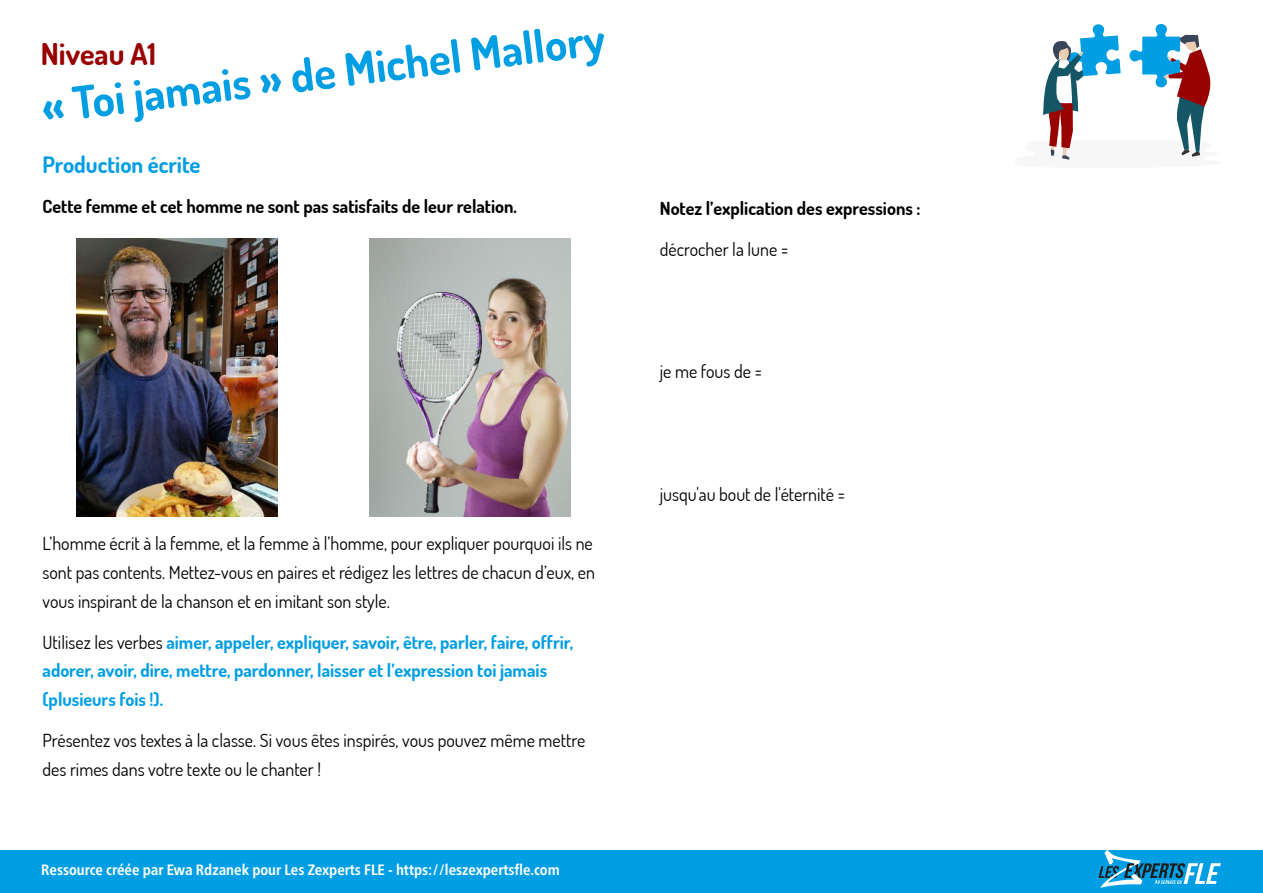
<style>
.page{position:relative;width:1263px;height:893px;background:#fff}
.page>*{position:absolute;margin:0;border:0;box-sizing:border-box;transform-origin:0 0}
.t1{font:700 45px "Dosis";color:#019ee4}
.t2{font:700 30px "Dosis";color:#900}
.t3{font:700 22.5px "Dosis";color:#019ee4}
.t4{font:18px/28.8px "Dosis";color:#000;text-align:justify}
.t5{font:700 18px/28.8px "Dosis";color:#019ee4}
.t6{font:700 18px "Dosis";color:#000}
.t7{font:700 condensed 15px "Frutiger Neue LT Pro";color:#fff}
.s1{font-weight:400;color:#000}
</style>
<div class="page">
<div style="left:0;top:850px;width:1263px;height:43px;background:#019ee4"></div>
<svg style="left:1098px;top:850px;width:123px;height:38px"></svg>
<svg style="left:1042px;top:24px;width:169px;height:136px"></svg>
<img style="left:76px;top:238px;width:202px;height:279px">
<img style="left:370px;top:238px;width:201px;height:279px">
<h1 class="t1" style="left:38px;top:78px;width:569px;rotate:-7deg">« Toi jamais » de Michel Mallory</h1>
<h2 class="t2" style="left:41px;top:34px;width:117px">Niveau A1</h2>
<p class="t3" style="left:43px;top:149px;width:160px">Production écrite</p>
<p class="t6" style="left:43px;top:195px;width:476px">Cette femme et cet homme ne sont pas satisfaits de leur relation.</p>
<p class="t4" style="left:43px;top:528px;width:554px">L’homme écrit à la femme, et la femme à l’homme, pour expliquer pourquoi ils ne sont pas contents. Mettez-vous en paires et rédigez les lettres de chacun d’eux, en vous inspirant de la chanson et en imitant son style.</p>
<p class="t5" style="left:43px;top:627px;width:532px"><span class="s1">Utilisez les verbes</span> aimer, appeler, expliquer, savoir, être, parler, faire, offrir, adorer, avoir, dire, mettre, pardonner, laisser et l’expression toi jamais (plusieurs fois !).</p>
<p class="t4" style="left:43px;top:725px;width:544px">Présentez vos textes à la classe. Si vous êtes inspirés, vous pouvez même mettre des rimes dans votre texte ou le chanter !</p>
<p class="t7" style="left:41px;top:864px;width:520px">Ressource créée par Ewa Rdzanek pour Les Zexperts FLE - https://leszexpertsfle.com</p>
<p class="t6" style="left:660px;top:196px;width:262px">Notez l’explication des expressions :</p>
<p class="t4" style="left:660px;top:234px;width:130px">décrocher la lune =</p>
<p class="t4" style="left:660px;top:357px;width:104px">je me fous de =</p>
<p class="t4" style="left:660px;top:479px;width:187px">jusqu'au bout de l'éternité =</p>
</div>
